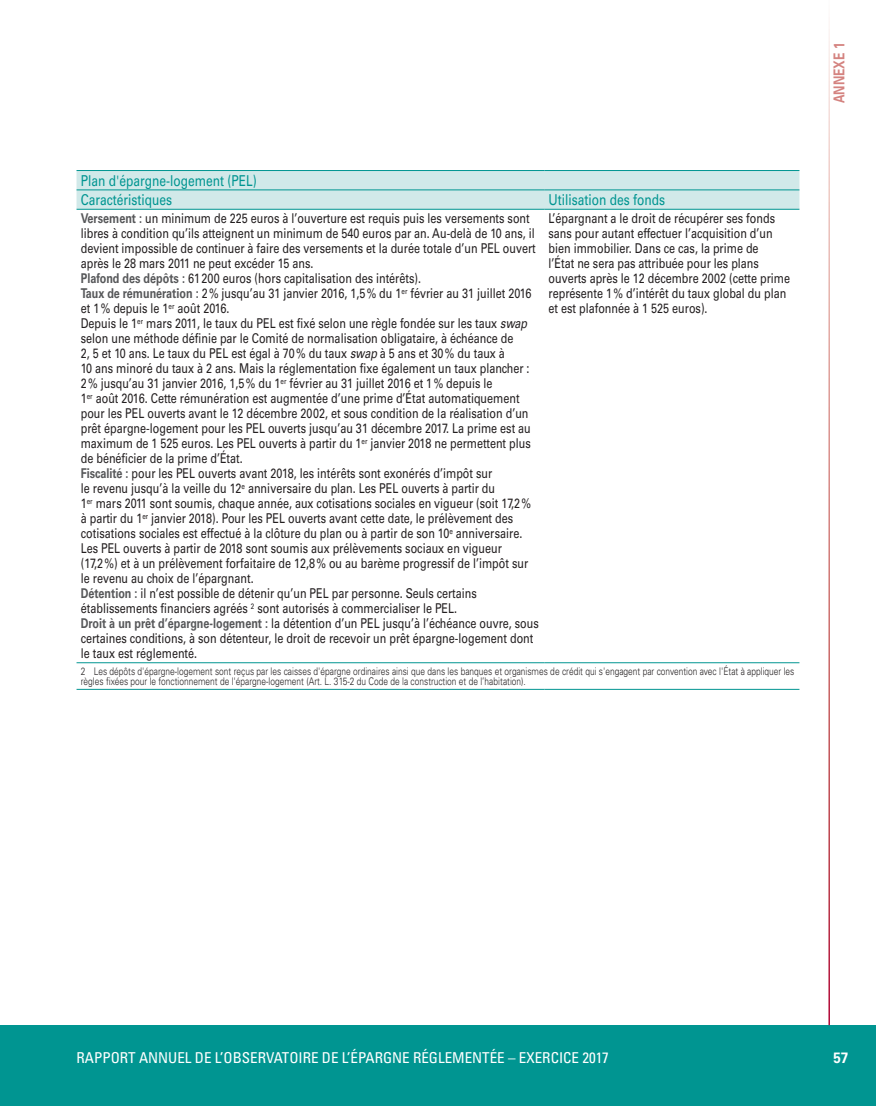
<style>
.page{position:relative;width:876px;height:1106px;background:#fff}
.page>*{position:absolute;margin:0;border:0;box-sizing:border-box;transform-origin:0 0}
.t1{font:condensed 15px "Univers LT Std";color:#fff}
.t2{font:15px/19.4px "Univers LT Std";color:#009591;scale:.8 1}
.t3{font:700 15px "Univers LT Std";color:#d48380;scale:.8 1}
.t4{font:700 15px "Univers LT Std";color:#fff;scale:.9 1}
.t5{font:13.5px/15px "Univers LT Std";color:#231f20;scale:.8 1}
.t6{font:300 10.5px/10.5px "Univers LT Std";color:#231f20;scale:.8 1}
.s1{font-weight:700;color:#57585a}
.s2{font-style:italic}
</style>
<div class="page">
<div style="left:0;top:1025px;width:876px;height:81px;background:#009591"></div>
<div style="left:77px;top:171px;width:722px;height:38px;background:#d1e9e9"></div>
<hr style="left:77px;top:170px;width:467px;height:1px;background:#009591">
<hr style="left:544px;top:170px;width:255px;height:1px;background:#009591">
<hr style="left:77px;top:189px;width:467px;height:1px;background:#009591">
<hr style="left:544px;top:189px;width:255px;height:1px;background:#009591">
<hr style="left:77px;top:209px;width:467px;height:1px;background:#009591">
<hr style="left:544px;top:209px;width:255px;height:1px;background:#009591">
<hr style="left:77px;top:662px;width:467px;height:1px;background:#009591">
<hr style="left:544px;top:662px;width:255px;height:1px;background:#009591">
<hr style="left:77px;top:689px;width:467px;height:1px;background:#009591">
<hr style="left:544px;top:689px;width:255px;height:1px;background:#009591">
<p class="t2" style="left:81px;top:171px;width:222px">Plan d'épargne‑logement (PEL)<br>Caractéristiques</p>
<p class="t2" style="left:548px;top:190px;width:147px">Utilisation des fonds</p>
<p class="t5" style="left:81px;top:211px;width:574px"><span class="s1">Versement :</span> un minimum de 225 euros à l’ouverture est requis puis les versements sont libres à condition qu’ils atteignent un minimum de 540 euros par an. Au-delà de 10 ans, il devient impossible de continuer à faire des versements et la durée totale d’un PEL ouvert après le 28 mars 2011 ne peut excéder 15 ans.<br><span class="s1">Plafond des dépôts :</span> 61200 euros (hors capitalisation des intérêts).<br><span class="s1">Taux de rémunération :</span> 2% jusqu’au 31 janvier 2016, 1,5% du 1<sup>er</sup> février au 31 juillet 2016 et 1% depuis le 1<sup>er</sup> août 2016.<br>Depuis le 1<sup>er</sup> mars 2011, le taux du PEL est fixé selon une règle fondée sur les taux <span class="s2">swap </span>selon une méthode définie par le Comité de normalisation obligataire, à échéance de<br>2, 5 et 10 ans. Le taux du PEL est égal à 70% du taux <span class="s2">swap</span> à 5 ans et 30% du taux à<br>10 ans minoré du taux à 2 ans. Mais la réglementation fixe également un taux plancher :<br>2% jusqu’au 31 janvier 2016, 1,5% du 1<sup>er</sup> février au 31 juillet 2016 et 1% depuis le<br>1<sup>er</sup> août 2016. Cette rémunération est augmentée d’une prime d’État automatiquement pour les PEL ouverts avant le 12 décembre 2002, et sous condition de la réalisation d’un prêt épargne‑logement pour les PEL ouverts jusqu’au 31 décembre 2017. La prime est au maximum de 1 525 euros. Les PEL ouverts à partir du 1<sup>er</sup> janvier 2018 ne permettent plus de bénéficier de la prime d’État.<br><span class="s1">Fiscalité :</span> pour les PEL ouverts avant 2018, les intérêts sont exonérés d’impôt sur<br>le revenu jusqu’à la veille du 12<sup>e</sup> anniversaire du plan. Les PEL ouverts à partir du<br>1<sup>er</sup> mars 2011 sont soumis, chaque année, aux cotisations sociales en vigueur (soit 17,2% à partir du 1<sup>er</sup> janvier 2018). Pour les PEL ouverts avant cette date, le prélèvement des cotisations sociales est effectué à la clôture du plan ou à partir de son 10<sup>e</sup> anniversaire.<br>Les PEL ouverts à partir de 2018 sont soumis aux prélèvements sociaux en vigueur (17,2%) et à un prélèvement forfaitaire de 12,8% ou au barème progressif de l’impôt sur le revenu au choix de l’épargnant.<br><span class="s1">Détention :</span> il n’est possible de détenir qu’un PEL par personne. Seuls certains établissements financiers agréés <sup>2</sup> sont autorisés à commercialiser le PEL.<br><span class="s1">Droit à un prêt d’épargne‑logement :</span> la détention d’un PEL jusqu’à l’échéance ouvre, sous certaines conditions, à son détenteur, le droit de recevoir un prêt épargne‑logement dont le taux est réglementé.</p>
<p class="t5" style="left:549px;top:211px;width:304px">L’épargnant a le droit de récupérer ses fonds sans pour autant effectuer l’acquisition d’un bien immobilier. Dans ce cas, la prime de<br>l’État ne sera pas attribuée pour les plans ouverts après le 12 décembre 2002 (cette prime représente 1% d’intérêt du taux global du plan et est plafonnée à 1 525 euros).</p>
<p class="t6" style="left:81px;top:665px;width:893px">2 Les dépôts d'épargne‑logement sont reçus par les caisses d'épargne ordinaires ainsi que dans les banques et organismes de crédit qui s'engagent par convention avec l'État à appliquer les règles fixées pour le fonctionnement de l'épargne‑logement (Art. L. 315-2 du Code de la construction et de l’habitation).</p>
<p class="t3" style="left:830px;top:103px;width:77px;rotate:-90deg">ANNEXE 1</p>
<p class="t1" style="left:77px;top:1048px;width:534px">RAPPORT ANNUEL DE L’OBSERVATOIRE DE L’ÉPARGNE RÉGLEMENTÉE – EXERCICE 2017</p>
<p class="t4" style="left:833px;top:1049px;width:18px">57</p>
</div>
